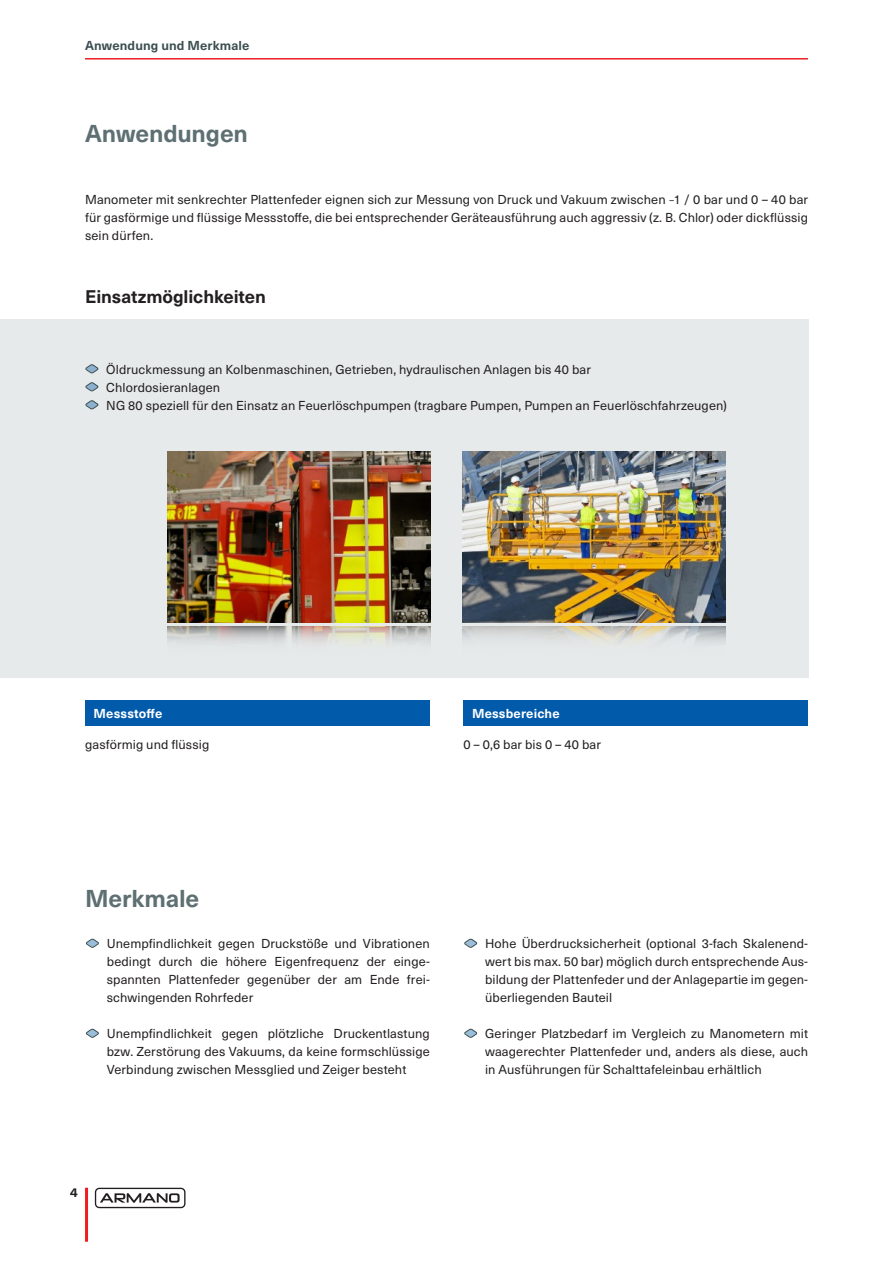
<style>
.page{position:relative;width:893px;height:1263px;background:#fff}
.page>*{position:absolute;margin:0;border:0;box-sizing:border-box;transform-origin:0 0}
.t1{font:700 24px "Neue Haas Unica W1 G";letter-spacing:-.005em;color:#5e7073}
.t2{font:700 18px "Neue Haas Unica W1 G";letter-spacing:-.005em;color:#231f20}
.t3{font:12.75px/18px "Neue Haas Unica W1 G";letter-spacing:.01em;color:#231f20;text-align:justify}
.t4{font:700 12.75px "Neue Haas Unica W1 G";letter-spacing:.01em;color:#fff}
.t5{font:700 12.75px "Neue Haas Unica W1 G";letter-spacing:.01em;color:#3d4f51}
.t6{font:700 12.75px "Neue Haas Unica W1 G";color:#231f20}
.s1{font-size:10.5px}
</style>
<div class="page">
<hr style="left:85px;top:58px;width:723px;height:2px;background:#ee1d23">
<hr style="left:85px;top:1188px;width:3px;height:54px;background:#ee1d23">
<div style="left:95px;top:1188px;width:90px;height:20px;border:1px solid #231f20;border-radius:4px"></div>
<svg style="left:100px;top:1193px;width:80px;height:10px"></svg>
<div style="left:0;top:319px;width:808px;height:359px;background:#e6eaeb"></div>
<img style="left:463px;top:451px;width:263px;height:171px">
<img style="left:168px;top:451px;width:262px;height:171px">
<img style="left:463px;top:626px;width:263px;height:17px">
<img style="left:168px;top:626px;width:262px;height:17px">
<svg style="left:86px;top:939px;width:13px;height:8px"></svg>
<svg style="left:86px;top:1029px;width:13px;height:8px"></svg>
<svg style="left:464px;top:939px;width:13px;height:8px"></svg>
<svg style="left:464px;top:1029px;width:13px;height:8px"></svg>
<svg style="left:86px;top:364px;width:12px;height:9px"></svg>
<svg style="left:86px;top:382px;width:12px;height:9px"></svg>
<svg style="left:86px;top:400px;width:12px;height:9px"></svg>
<div style="left:85px;top:700px;width:344px;height:25px;background:#015aaa"></div>
<div style="left:463px;top:700px;width:345px;height:25px;background:#015aaa"></div>
<p class="t5" style="left:85px;top:36px;width:166px">Anwendung und Merkmale</p>
<h1 class="t1" style="left:85px;top:115px;width:164px">Anwendungen</h1>
<p class="t3" style="left:85px;top:190px;width:725px">Manometer mit senkrechter Plattenfeder eignen sich zur Messung von Druck und Vakuum zwischen <span class="s1">−</span>1 / 0 bar und 0 – 40 bar für gasförmige und flüssige Messstoffe, die bei entsprechender Geräteausführung auch aggressiv (z. B. Chlor) oder dickflüssig sein dürfen.</p>
<h2 class="t2" style="left:85px;top:283px;width:182px">Einsatzmöglichkeiten</h2>
<p class="t3" style="left:106px;top:359px;width:622px;text-align:left">Öldruckmessung an Kolbenmaschinen, Getrieben, hydraulischen Anlagen bis 40 bar<br>Chlordosieranlagen<br>NG 80 speziell für den Einsatz an Feuerlöschpumpen (tragbare Pumpen, Pumpen an Feuerlöschfahrzeugen)</p>
<p class="t4" style="left:94px;top:703px;width:70px">Messstoffe</p>
<p class="t4" style="left:472px;top:703px;width:89px">Messbereiche</p>
<p class="t3" style="left:85px;top:735px;width:126px">gasförmig und flüssig</p>
<p class="t3" style="left:463px;top:735px;width:139px">0 – 0,6 bar bis 0 – 40 bar</p>
<h1 class="t1" style="left:85px;top:880px;width:116px">Merkmale</h1>
<p class="t3" style="left:107px;top:934px;width:325px">Unempfindlichkeit gegen Druckstöße und Vibrationen bedingt durch die höhere Eigenfrequenz der einge&shy;spannten Plattenfeder gegenüber der am Ende frei&shy;schwingenden Rohrfeder</p>
<p class="t3" style="left:107px;top:1024px;width:324px">Unempfindlichkeit gegen plötzliche Druckentlastung bzw. Zerstörung des Vakuums, da keine formschlüssige Verbindung zwischen Messglied und Zeiger besteht</p>
<p class="t6" style="left:70px;top:1183px;width:9px">4</p>
<p class="t3" style="left:485px;top:934px;width:324px">Hohe Überdrucksicherheit (optional 3-fach Skalenend&shy;wert bis max. 50 bar) möglich durch entsprechende Aus&shy;bildung der Plattenfeder und der Anlagepartie im gegen&shy;überliegenden Bauteil</p>
<p class="t3" style="left:485px;top:1024px;width:324px">Geringer Platzbedarf im Vergleich zu Manometern mit waagerechter Plattenfeder und, anders als diese, auch in Ausführungen für Schalttafeleinbau erhältlich</p>
</div>
